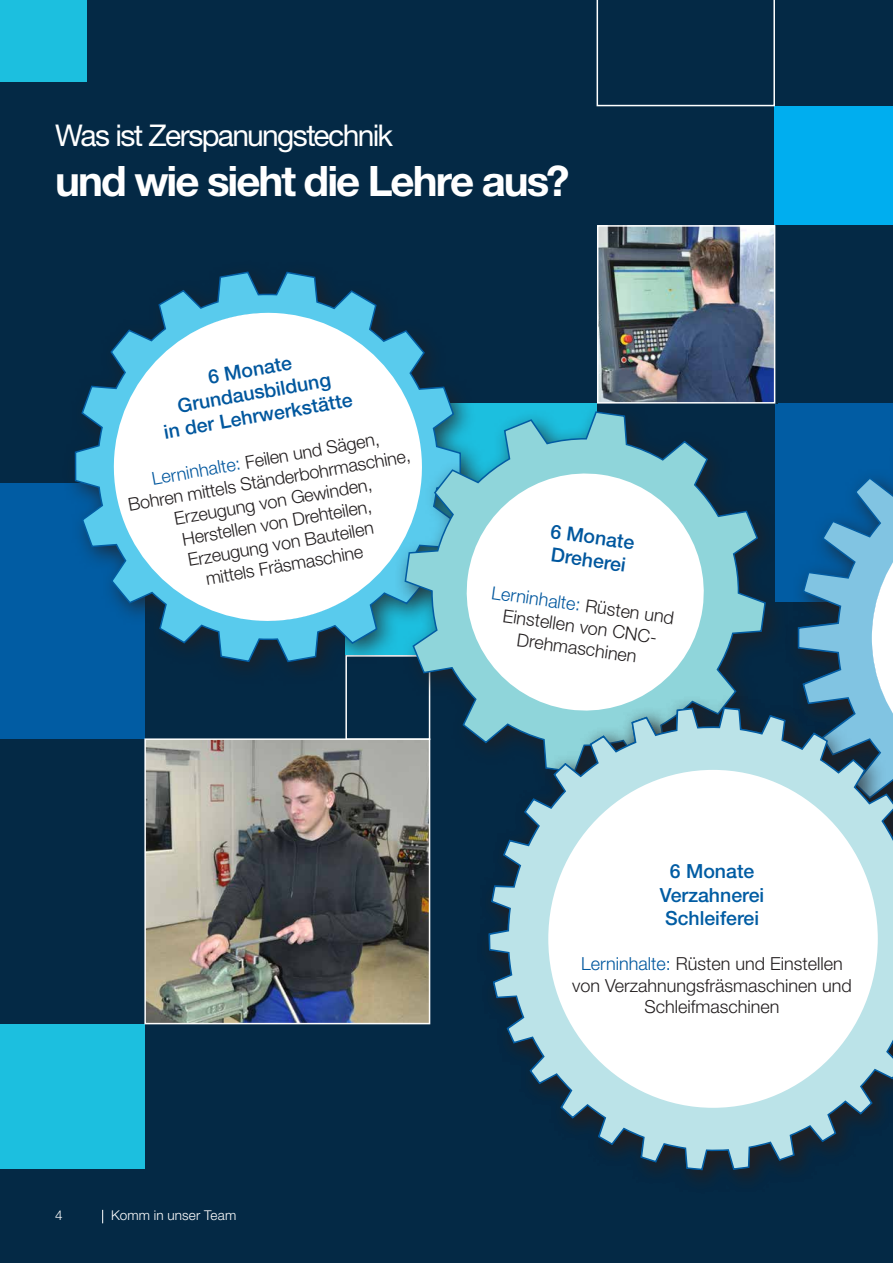
<style>
.page{position:relative;width:893px;height:1263px;background:#042945}
.page>*{position:absolute;margin:0;border:0;box-sizing:border-box;transform-origin:0 0}
.t1{font:700 42px "Helvetica Neue LT Pro";letter-spacing:-.045em;color:#fff}
.t2{font:30px "Helvetica Neue LT Pro";letter-spacing:-.055em;color:#fff}
.t3{font:500 19.5px/23.4px "Helvetica Neue LT Pro";color:#00579e;text-align:center}
.t4{font:500 19.5px/23.4px "Helvetica Neue LT Pro";color:#015ca3;text-align:center}
.t5{font:300 18px/21.6px "Helvetica Neue LT Pro";color:#231f20;text-align:center}
.t6{font:300 13.5px "Helvetica Neue LT Pro";letter-spacing:.01em;color:#fff}
.s1{color:#00579e}
</style>
<div class="page">
<svg style="left:102px;top:1210px;width:1px;height:13px"></svg>
<div style="left:0;top:483px;width:144px;height:255px;background:#015ca3"></div>
<div style="left:345px;top:655px;width:85px;height:85px;border:2px solid #fff"></div>
<div style="left:62px;top:260px;width:424px;height:425px;background:#231f20;opacity:.75"></div>
<svg style="left:74px;top:270px;width:388px;height:393px"></svg>
<svg style="left:101px;top:300px;width:333px;height:333px;background:#c4dfea"></svg>
<div style="left:393px;top:400px;width:397px;height:396px;background:#231f20;opacity:.75"></div>
<svg style="left:404px;top:410px;width:363px;height:364px"></svg>
<svg style="left:459px;top:466px;width:253px;height:252px;background:#def0f2"></svg>
<div style="left:775px;top:106px;width:118px;height:119px;background:#00aeef"></div>
<img style="left:600px;top:228px;width:172px;height:173px">
<div style="left:597px;top:225px;width:178px;height:179px;border:2px solid #fff"></div>
<div style="left:0;top:1024px;width:144px;height:145px;background:#1cbfdf"></div>
<img style="left:147px;top:741px;width:280px;height:280px">
<div style="left:144px;top:738px;width:286px;height:286px;border:2px solid #fff"></div>
<div style="left:775px;top:404px;width:118px;height:197px;background:#015ca3"></div>
<div style="left:0;top:0;width:86px;height:82px;background:#1cbfdf"></div>
<svg style="left:597px;top:0;width:178px;height:106px"></svg>
<div style="left:779px;top:403px;width:114px;height:198px;background:#015ca3"></div>
<div style="left:785px;top:408px;width:108px;height:471px;background:#231f20;opacity:.75"></div>
<svg style="left:797px;top:420px;width:96px;height:275px"></svg>
<div style="left:477px;top:695px;width:416px;height:499px;background:#231f20;opacity:.75"></div>
<svg style="left:488px;top:707px;width:405px;height:464px"></svg>
<div style="left:548px;top:770px;width:330px;height:338px;background:#fff;border-radius:50%"></div>
<h2 class="t2" style="left:55px;top:117px;width:339px">Was ist Zerspanungstechnik</h2>
<h1 class="t1" style="left:55px;top:155px;width:516px">und wie sieht die Lehre aus?</h1>
<p class="t3" style="left:154px;top:374px;width:193px;rotate:-10deg">6 Monate<br>Grundausbildung<br>in der Lehrwerkstätte</p>
<p class="t5" style="left:123px;top:472px;width:288px;rotate:-10deg"><span class="s1">Lerninhalte:</span> Feilen und Sägen,<br>Bohren mittels Ständerbohrmaschine,<br>Erzeugung von Gewinden,<br>Herstellen von Drehteilen,<br>Erzeugung von Bauteilen<br>mittels Fräsmaschine</p>
<p class="t6" style="left:55px;top:1207px;width:9px">4</p>
<p class="t6" style="left:111px;top:1207px;width:126px">Komm in unser Team</p>
<p class="t3" style="left:552px;top:519px;width:86px;text-align:left;rotate:8deg">6 Monate<br>Dreherei</p>
<p class="t5" style="left:493px;top:581px;width:186px;rotate:8deg"><span class="s1">Lerninhalte:</span> Rüsten und<br>Einstellen von CNC-<br>Drehmaschinen</p>
<p class="t4" style="left:660px;top:859px;width:106px">6 Monate<br>Verzahnerei<br>Schleiferei</p>
<p class="t5" style="left:572px;top:952px;width:281px"><span class="s1">Lerninhalte:</span> Rüsten und Einstellen von Verzahnungsfräsmaschinen und<br>Schleifmaschinen</p>
</div>
